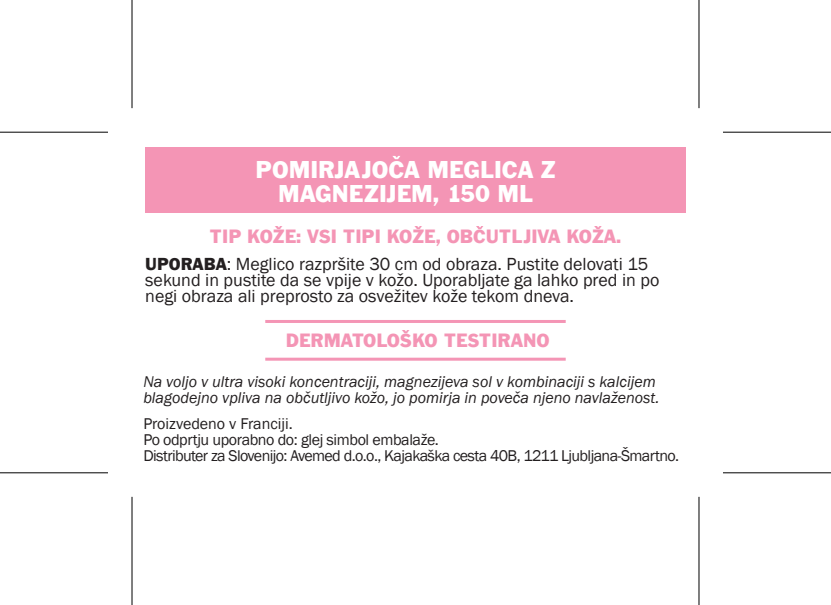
<style>
.page{position:relative;width:831px;height:605px;background:#fff}
.page>*{position:absolute;margin:0;border:0;box-sizing:border-box;transform-origin:0 0}
.t1{font:25.2px/24px "Franklin Gothic";color:#fff;text-align:center}
.t2{font:20px "Franklin Gothic";color:#f495b5}
.t3{font:18px/16px "Franklin Gothic";color:#231f20}
.t4{font:16px/16px "Franklin Gothic";letter-spacing:-.035em;color:#231f20}
.t5{font:italic 16px/16px "Franklin Gothic";color:#231f20}
.s1{font-style:inherit}
</style>
<div class="page">
<div style="left:145px;top:147px;width:541px;height:65px;background:#f495b5"></div>
<svg style="left:392px;top:156px;width:8px;height:3px"></svg>
<svg style="left:476px;top:226px;width:7px;height:3px"></svg>
<hr style="left:265px;top:357px;width:301px;height:3px;background:#f495b5">
<hr style="left:265px;top:320px;width:301px;height:3px;background:#f495b5">
<div style="left:0;top:470px;width:108px;height:5px;background:#afafaf"></div>
<div style="left:723px;top:470px;width:108px;height:5px;background:#afafaf"></div>
<hr style="left:0;top:131px;width:108px;height:2px;background:#000">
<hr style="left:723px;top:131px;width:108px;height:2px;background:#000">
<hr style="left:0;top:471px;width:108px;height:2px;background:#000">
<hr style="left:723px;top:471px;width:108px;height:2px;background:#000">
<hr style="left:131px;top:0;width:2px;height:108px;background:#000">
<hr style="left:131px;top:496px;width:2px;height:108px;background:#000">
<hr style="left:698px;top:0;width:2px;height:108px;background:#000">
<hr style="left:698px;top:496px;width:2px;height:108px;background:#000">
<h1 class="t1" style="left:256px;top:157px;width:302px">POMIRJAJOCA MEGLICA Z<br>MAGNEZIJEM, 150 ML</h1>
<p class="t2" style="left:210px;top:224px;width:413px">TIP KOŽE: VSI TIPI KOŽE, OBCUTLJIVA KOŽA.</p>
<p class="t3" style="left:145px;top:256px;width:516px"><span class="s1">UPORABA</span>: Meglico razpršite 30 cm od obraza. Pustite delovati 15 sekund in pustite da se vpije v kožo. Uporabljate ga lahko pred in po negi obraza ali preprosto za osvežitev kože tekom dneva.</p>
<p class="t2" style="left:286px;top:328px;width:265px">DERMATOLOŠKO TESTIRANO</p>
<p class="t5" style="left:143px;top:373px;width:518px">Na voljo v ultra visoki koncentraciji, magnezijeva sol v kombinaciji s kalcijem blagodejno vpliva na občutljivo kožo, jo pomirja in poveča njeno navlaženost.</p>
<p class="t4" style="left:143px;top:415px;width:537px">Proizvedeno v Franciji.<br>Po odprtju uporabno do: glej simbol embalaže.<br>Distributer za Slovenijo: Avemed d.o.o., Kajakaška cesta 40B, 1211 Ljubljana-Šmartno.</p>
</div>
